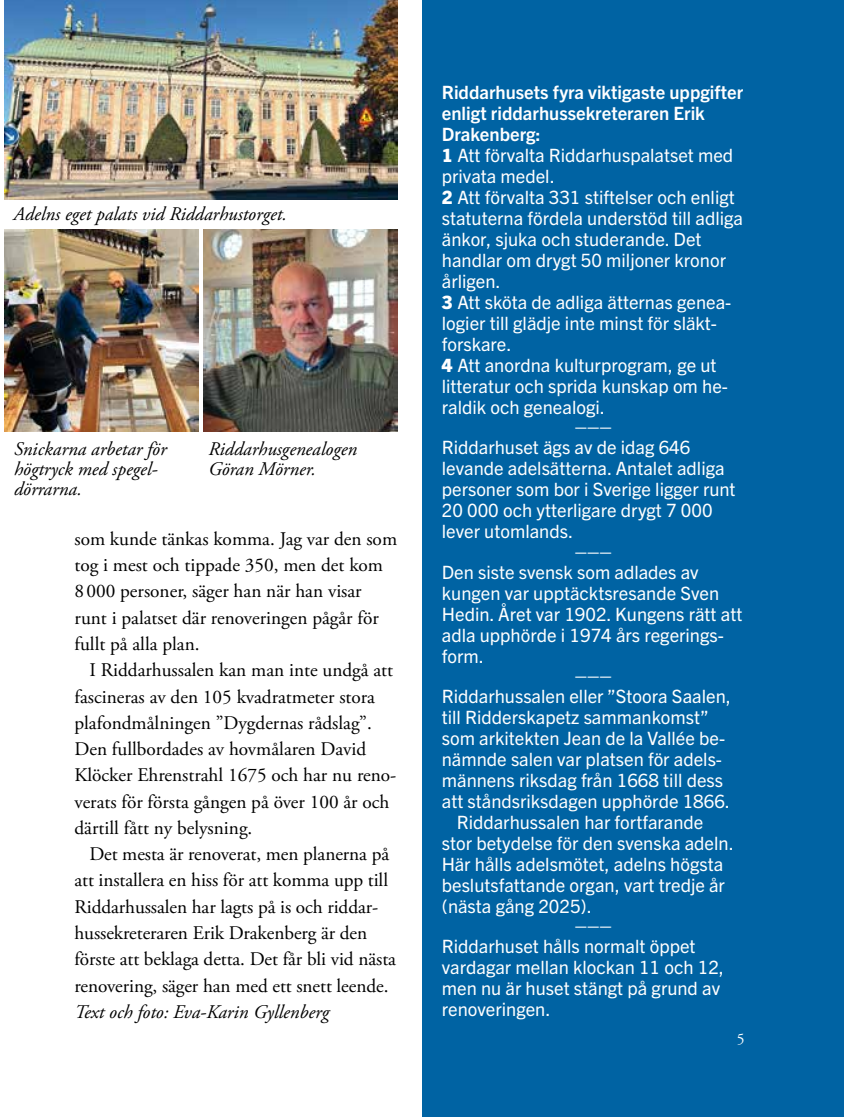
<style>
.page{position:relative;width:844px;height:1117px;background:#fff}
.page>*{position:absolute;margin:0;border:0;box-sizing:border-box;transform-origin:0 0}
.t1{font:19.25px/26.2px "Adobe Garamond Pro";color:#000}
.t2{font:italic 19.25px/20.3px "Adobe Garamond Pro";color:#000}
.t3{font:18.38px/21px "Trade Gothic Next LT Pro";color:#fff}
.t4{font:700 18.38px "Trade Gothic Next LT Pro";color:#fff}
.t5{font:15.75px "Adobe Garamond Pro";color:#fff}
.s1{font-weight:700}
.s2{font-weight:800}
</style>
<div class="page">
<div style="left:422px;top:0;width:421px;height:1116px;background:#0063a3"></div>
<img style="left:5px;top:0;width:392px;height:199px">
<img style="left:203px;top:229px;width:194px;height:203px">
<img style="left:5px;top:229px;width:193px;height:203px">
<p class="t2" style="left:14px;top:204px;width:275px">Adelns eget palats vid Riddarhustorget.</p>
<p class="t2" style="left:14px;top:438px;width:154px">Snickarna arbetar för högtryck med spegel&shy;dörrarna.</p>
<p class="t2" style="left:208px;top:439px;width:150px">Riddarhusgenealogen<br>Göran Mörner.</p>
<p class="t1" style="left:74px;top:526px;width:324px">som kunde tänkas komma. Jag var den som tog i mest och tippade 350, men det kom 8 000 personer, säger han när han visar runt i palatset där renoveringen pågår för fullt på alla plan.</p>
<p class="t1" style="left:74px;top:657px;width:323px;text-indent:15px">I Riddarhussalen kan man inte undgå att fascineras av den 105 kvadratmeter stora plafondmålningen ”Dygdernas rådslag”.<br>Den fullbordades av hovmålaren David Klöcker Ehrenstrahl 1675 och har nu reno&shy;verats för första gången på över 100 år och därtill fått ny belysning.</p>
<p class="t1" style="left:74px;top:841px;width:323px;text-indent:15px">Det mesta är renoverat, men planerna på att installera en hiss för att komma upp till Riddarhussalen har lagts på is och riddar&shy;hussekreteraren Erik Drakenberg är den förste att beklaga detta. Det får bli vid nästa renovering, säger han med ett snett leende.</p>
<p class="t2" style="left:74px;top:1001px;width:256px">Text och foto: Eva-Karin Gyllenberg</p>
<p class="t3" style="left:441px;top:80px;width:303px"><span class="s1">Riddarhusets fyra viktigaste uppgifter enligt riddarhussekreteraren Erik<br>Drakenberg:<br></span><span class="s2">1</span> Att förvalta Riddarhuspalatset med privata medel.<br><span class="s2">2</span> Att förvalta 331 stiftelser och enligt statuterna fördela understöd till adliga änkor, sjuka och studerande. Det handlar om drygt 50 miljoner kronor årligen.<br><span class="s2">3</span> Att sköta de adliga ätternas genea&shy;logier till glädje inte minst för släkt&shy;forskare.<br><span class="s2">4</span> Att anordna kulturprogram, ge ut litteratur och sprida kunskap om he&shy;raldik och genealogi.</p>
<p class="t4" style="left:574px;top:413px;width:39px">–––</p>
<p class="t3" style="left:441px;top:435px;width:295px">Riddarhuset ägs av de idag 646 levande adelsätterna. Antalet adliga personer som bor i Sverige ligger runt<br>20 000 och ytterligare drygt 7 000 lever utomlands.</p>
<p class="t4" style="left:574px;top:538px;width:39px">–––</p>
<p class="t3" style="left:441px;top:560px;width:302px">Den siste svensk som adlades av kungen var upptäcktsresande Sven<br>Hedin. Året var 1902. Kungens rätt att adla upphörde i 1974 års regerings&shy;form.</p>
<p class="t4" style="left:574px;top:662px;width:39px">–––</p>
<p class="t3" style="left:441px;top:684px;width:290px">Riddarhussalen eller ”Stoora Saalen,</p>
<p class="t3" style="left:441px;top:705px;width:268px">till Ridderskapetz sammankomst”</p>
<p class="t3" style="left:441px;top:726px;width:285px">som arkitekten Jean de la Vallée be-</p>
<p class="t3" style="left:441px;top:747px;width:281px">nämnde salen var platsen för adels-</p>
<p class="t3" style="left:441px;top:768px;width:283px">männens riksdag från 1668 till dess</p>
<p class="t3" style="left:441px;top:789px;width:290px">att ståndsriksdagen upphörde 1866.</p>
<p class="t3" style="left:456px;top:810px;width:248px">Riddarhussalen har fortfarande</p>
<p class="t3" style="left:441px;top:831px;width:293px">stor betydelse för den svenska adeln.</p>
<p class="t3" style="left:441px;top:852px;width:283px">Här hålls adelsmötet, adelns högsta</p>
<p class="t3" style="left:441px;top:873px;width:284px">beslutsfattande organ, vart tredje år</p>
<p class="t3" style="left:441px;top:894px;width:151px">(nästa gång 2025).</p>
<p class="t4" style="left:574px;top:912px;width:39px">–––</p>
<p class="t3" style="left:441px;top:934px;width:284px">Riddarhuset hålls normalt öppet vardagar mellan klockan 11 och 12, men nu är huset stängt på grund av renoveringen.</p>
<p class="t5" style="left:736px;top:1029px;width:9px">5</p>
</div>
